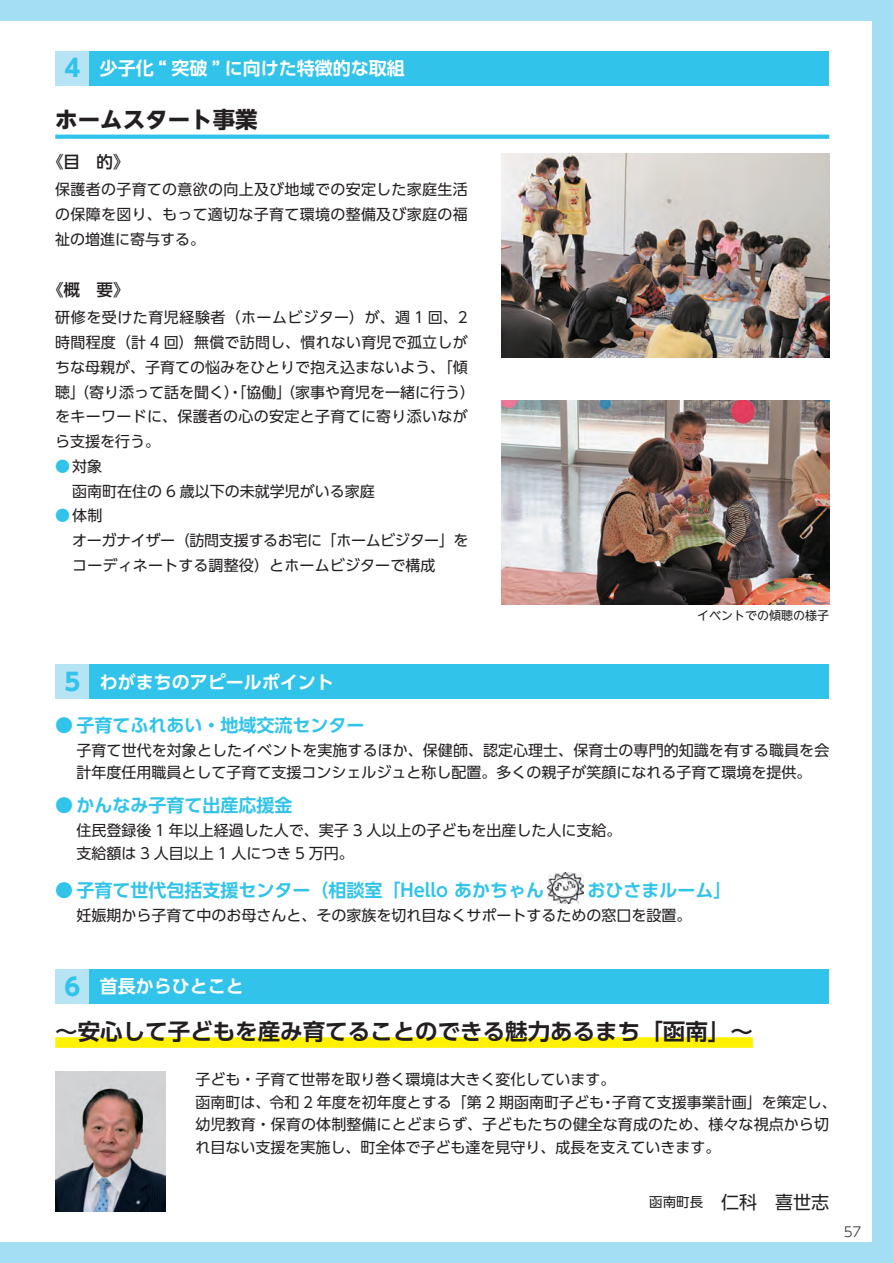
<style>
.page{position:relative;width:893px;height:1263px;background:#a4def4}
.page>*{position:absolute;margin:0;border:0;box-sizing:border-box;transform-origin:0 0}
.t1{font:700 22.5px "UD Shin Go Pr 6 N De";color:#231f20}
.t2{font:700 22.5px "UD Shin Go NT Pr 6 N";color:#231f20}
.t3{font:700 18px "UD Shin Go Pr 6 N De";color:#31c3e9}
.t4{font:700 18px "UD Shin Go Pr 6 N De";color:#fff}
.t5{font:18px "UD Shin Go Pr 6 N";color:#231f20}
.t6{font:500 16.5px "UD Shin Go Pr 6 N";color:#231f20}
.t7{font:15px/24.8px "UD Shin Go Pr 6 N";color:#231f20}
.t8{font:300 13.5px "UD Shin Go NT Pr 6";color:#231f20}
.t9{font:12px "UD Shin Go NT Pr 6 N";color:#231f20}
.s1{font-family:"UD Shin Go Pr 6 N";font-size:24px;color:#31c3e9}
.s2{color:#31c3e9}
.s3{font-family:"UD Shin Go Pr 6 N";font-weight:400}
.s4{font-size:13.5px}
</style>
<div class="page">
<div style="left:0;top:21px;width:872px;height:1221px;background:#fff"></div>
<div style="left:55px;top:51px;width:34px;height:34px;background:#b7e4f5"></div>
<div style="left:89px;top:51px;width:740px;height:34px;background:#31c3e9"></div>
<svg style="left:55px;top:135px;width:774px;height:4px;background:#39c5e9"></svg>
<div style="left:55px;top:665px;width:34px;height:34px;background:#b7e4f5"></div>
<div style="left:89px;top:665px;width:740px;height:34px;background:#31c3e9"></div>
<img style="left:548px;top:872px;width:35px;height:32px">
<div style="left:55px;top:969px;width:34px;height:34px;background:#b7e4f5"></div>
<div style="left:89px;top:969px;width:740px;height:34px;background:#31c3e9"></div>
<div style="left:55px;top:1037px;width:698px;height:11px;background:#fff101"></div>
<img style="left:502px;top:153px;width:327px;height:204px">
<img style="left:502px;top:400px;width:327px;height:204px">
<img style="left:55px;top:1071px;width:111px;height:141px">
<p class="t4" style="left:64px;top:53px;width:342px"><span class="s1">4</span> 少子化 “ 突破 ” に向けた特徴的な取組</p>
<h1 class="t2" style="left:55px;top:101px;width:204px">ホームスタート事業</h1>
<p class="t6" style="left:47px;top:148px;width:84px">《目　的》</p>
<p class="t7" style="left:55px;top:177px;width:414px;text-align:justify">保護者の子育ての意欲の向上及び地域での安定した家庭生活の保障を図り、もって適切な子育て環境の整備及び家庭の福祉の増進に寄与する。</p>
<p class="t6" style="left:47px;top:276px;width:84px">《概　要》</p>
<p class="t7" style="left:55px;top:305px;width:421px">研修を受けた育児経験者（ホームビジター）が、週 1 回、2時間程度（計 4 回）無償で訪問し、慣れない育児で孤立しがちな母親が、子育ての悩みをひとりで抱え込まないよう、「傾聴」（寄り添って話を聞く）・「協働」（家事や育児を一緒に行う）をキーワードに、保護者の心の安定と子育てに寄り添いながら支援を行う。</p>
<p class="t7" style="left:72px;top:453px;width:304px;text-indent:-17px"><span class="s2">●</span>対象<br>函南町在住の 6 歳以下の未就学児がいる家庭</p>
<p class="t7" style="left:72px;top:503px;width:398px;text-indent:-17px"><span class="s2">●</span>体制<br>オーガナイザー（訪問支援するお宅に「ホームビジター」をコーディネートする調整役）とホームビジターで構成</p>
<p class="t9" style="left:697px;top:605px;width:133px">イベントでの傾聴の様子</p>
<p class="t4" style="left:64px;top:667px;width:271px"><span class="s1">5</span> わがまちのアピールポイント</p>
<p class="t3" style="left:55px;top:710px;width:311px"><span class="s3">●</span> 子育てふれあい・地域交流センター</p>
<p class="t7" style="left:77px;top:738px;width:754px;line-height:22.5px">子育て世代を対象としたイベントを実施するほか、保健師、認定心理士、保育士の専門的知識を有する職員を会計年度任用職員として子育て支援コンシェルジュと称し配置。多くの親子が笑顔になれる子育て環境を提供。</p>
<p class="t3" style="left:55px;top:790px;width:239px"><span class="s3">●</span> かんなみ子育て出産応援金</p>
<p class="t7" style="left:77px;top:819px;width:546px;line-height:22.5px">住民登録後 1 年以上経過した人で、実子 3 人以上の子どもを出産した人に支給。支給額は 3 人目以上 1 人につき 5 万円。</p>
<p class="t3" style="left:55px;top:875px;width:490px"><span class="s3">●</span> 子育て世代包括支援センター（相談室「Hello あかちゃん</p>
<p class="t3" style="left:587px;top:875px;width:145px">おひさまルーム」</p>
<p class="t7" style="left:77px;top:902px;width:616px">妊娠期から子育て中のお母さんと、その家族を切れ目なくサポートするための窓口を設置。</p>
<p class="t4" style="left:64px;top:972px;width:181px"><span class="s1">6</span> 首長からひとこと</p>
<h1 class="t1" style="left:55px;top:1013px;width:699px">～安心して子どもを産み育てることのできる魅力あるまち「函南」～</h1>
<p class="t7" style="left:196px;top:1068px;width:643px;line-height:22.5px">子ども・子育て世帯を取り巻く環境は大きく変化しています。<br>函南町は、令和 2 年度を初年度とする「第 2 期函南町子ども・子育て支援事業計画」を策定し、幼児教育・保育の体制整備にとどまらず、子どもたちの健全な育成のため、様々な視点から切れ目ない支援を実施し、町全体で子ども達を見守り、成長を支えていきます。</p>
<p class="t5" style="left:649px;top:1187px;width:181px"><span class="s4">函南町長</span>　仁科　喜世志</p>
<p class="t8" style="left:844px;top:1220px;width:19px">57</p>
</div>
